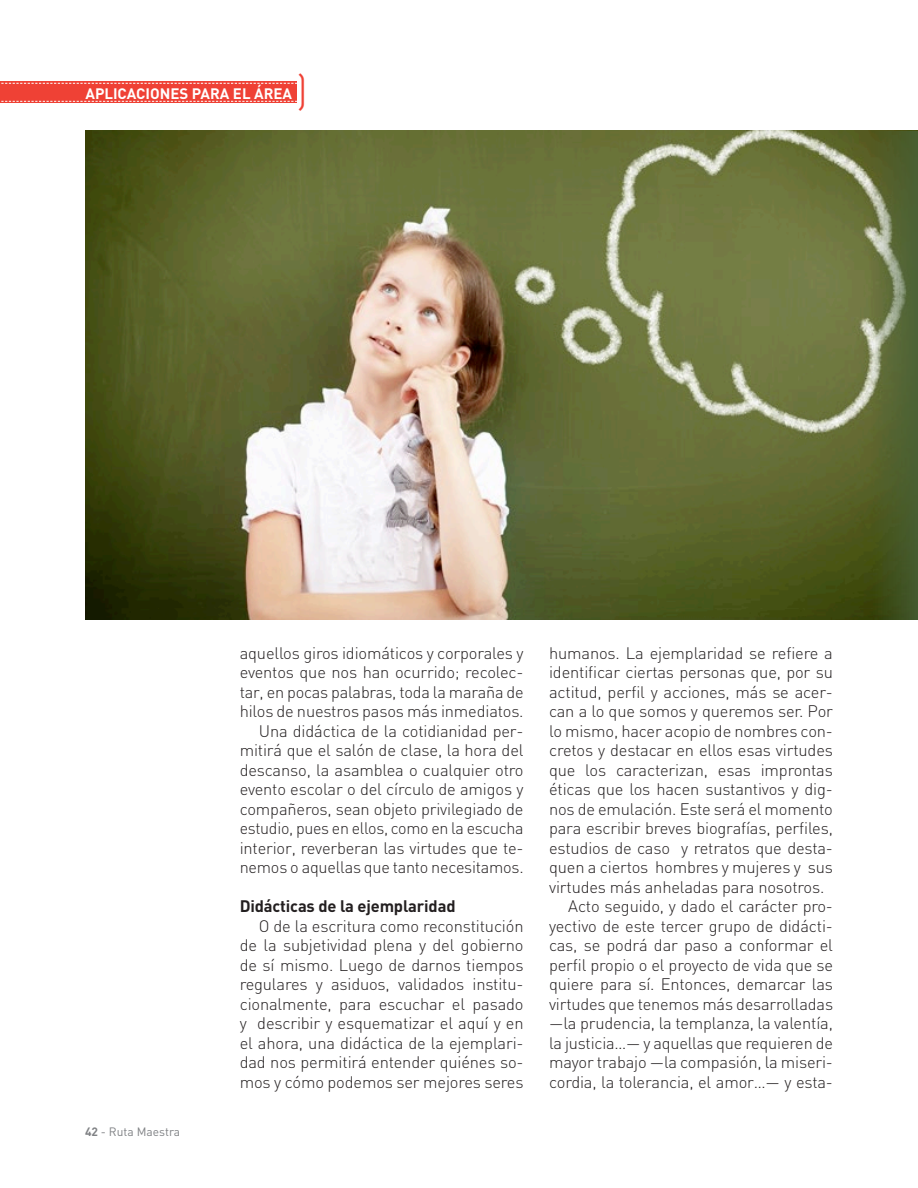
<style>
.page{position:relative;width:918px;height:1188px;background:#fff}
.page>*{position:absolute;margin:0;border:0;box-sizing:border-box;transform-origin:0 0}
.t1{font:300 41.85px "DIN";color:#ef4135}
.t2{font:300 16.5px/19.5px "DIN";letter-spacing:-.01em;color:#231f20;text-align:right}
.t3{font:700 16.5px "DIN";letter-spacing:-.01em;color:#231f20}
.t4{font:700 15px "DIN";color:#fff}
.t5{font:12px "DIN";color:#808285}
.s1{font-weight:700}
</style>
<div class="page">
<div style="left:0;top:82px;width:297px;height:21px;background:#ef4135"></div>
<svg style="left:1px;top:83px;width:296px;height:1px"></svg>
<svg style="left:1px;top:101px;width:296px;height:1px"></svg>
<img style="left:85px;top:131px;width:784px;height:489px">
<svg style="left:869px;top:131px;width:49px;height:489px;background:#5a6939"></svg>
<h1 class="t1" style="left:296px;top:66px;width:13px">)</h1>
<p class="t4" style="left:85px;top:83px;width:208px">APLICACIONES PARA EL ÁREA</p>
<p class="t5" style="left:85px;top:1125px;width:97px"><span class="s1">42</span> - Ruta Maestra</p>
<p class="t2" style="left:240px;top:643px;width:286px">aquellos giros idiomáticos y corporales y eventos que nos han ocurrido; recolec&shy;tar, en pocas palabras, toda la maraña de hilos de nuestros pasos más inmediatos.<br>Una didáctica de la cotidianidad per&shy;mitirá que el salón de clase, la hora del descanso, la asamblea o cualquier otro evento escolar o del círculo de amigos y compañeros, sean objeto privilegiado de estudio, pues en ellos, como en la escucha interior, reverberan las virtudes que te&shy;nemos o aquellas que tanto necesitamos.</p>
<p class="t3" style="left:240px;top:895px;width:217px">DIDÁCTICAS DE LA EJEMPLARIDAD</p>
<p class="t2" style="left:240px;top:916px;width:285px;text-align:justify;text-indent:19px">O de la escritura como reconstitución de la subjetividad plena y del gobierno de sí mismo. Luego de darnos tiempos regulares y asiduos, validados institu&shy;cionalmente, para escuchar el pasado y describir y esquematizar el aquí y en el ahora, una didáctica de la ejemplari&shy;dad nos permitirá entender quiénes so&shy;mos y cómo podemos ser mejores seres</p>
<p class="t2" style="left:549px;top:643px;width:285px">humanos. La ejemplaridad se refiere a</p>
<p class="t2" style="left:549px;top:662px;width:285px">identificar ciertas personas que, por su</p>
<p class="t2" style="left:549px;top:682px;width:285px">actitud, perfil y acciones, más se acer-</p>
<p class="t2" style="left:549px;top:701px;width:285px">can a lo que somos y queremos ser. Por</p>
<p class="t2" style="left:549px;top:721px;width:285px">lo mismo, hacer acopio de nombres con-</p>
<p class="t2" style="left:549px;top:740px;width:285px">cretos y destacar en ellos esas virtudes</p>
<p class="t2" style="left:549px;top:760px;width:285px">que los caracterizan, esas improntas</p>
<p class="t2" style="left:549px;top:779px;width:285px">éticas que los hacen sustantivos y dig-</p>
<p class="t2" style="left:549px;top:799px;width:285px">nos de emulación. Este será el momento</p>
<p class="t2" style="left:549px;top:818px;width:285px">para escribir breves biografías, perfiles,</p>
<p class="t2" style="left:549px;top:838px;width:285px">estudios de caso y retratos que desta-</p>
<p class="t2" style="left:549px;top:857px;width:285px">quen a ciertos hombres y mujeres y sus</p>
<p class="t2" style="left:549px;top:877px;width:277px">virtudes más anheladas para nosotros.</p>
<p class="t2" style="left:568px;top:896px;width:266px">Acto seguido, y dado el carácter pro-</p>
<p class="t2" style="left:549px;top:916px;width:285px">yectivo de este tercer grupo de didácti-</p>
<p class="t2" style="left:549px;top:935px;width:285px">cas, se podrá dar paso a conformar el</p>
<p class="t2" style="left:549px;top:955px;width:285px">perfil propio o el proyecto de vida que se</p>
<p class="t2" style="left:549px;top:974px;width:285px">quiere para sí. Entonces, demarcar las</p>
<p class="t2" style="left:549px;top:994px;width:286px">virtudes que tenemos más desarrolladas</p>
<p class="t2" style="left:549px;top:1013px;width:285px">—la prudencia, la templanza, la valentía,</p>
<p class="t2" style="left:549px;top:1033px;width:285px">la justicia…— y aquellas que requieren de</p>
<p class="t2" style="left:549px;top:1052px;width:285px">mayor trabajo —la compasión, la miseri-</p>
<p class="t2" style="left:549px;top:1072px;width:285px">cordia, la tolerancia, el amor…— y esta-</p>
</div>
